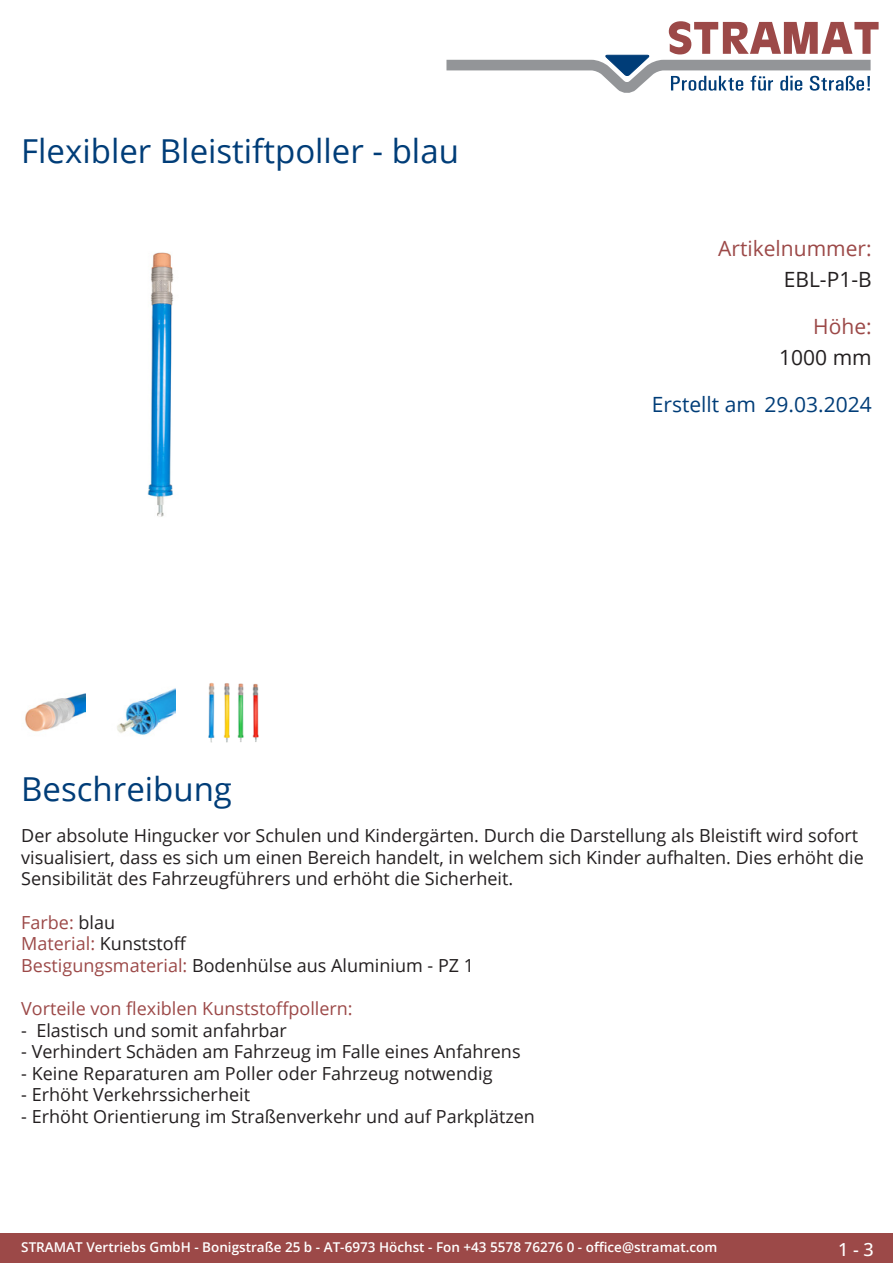
<style>
.page{position:relative;width:893px;height:1263px;background:#fff}
.page>*{position:absolute;margin:0;border:0;box-sizing:border-box;transform-origin:0 0}
.Produkttitel{font:33px "Open Sans";color:#003d78}
.Erstellungsdatum{font:21px "Open Sans";color:#003d78}
.TechDaten_Überschrif{font:21px "Open Sans";color:#9c4948}
.TechDaten_Inhalt{font:21px "Open Sans";color:#231f20}
.Beschreibung_Text{font:18px/21.6px "Open Sans";color:#231f20}
.Beschreibung_Text-2{font:18px "Open Sans";color:#9c4948}
.t1{font:500 18px "Open Sans";color:#fff}
.t2{font:600 13.5px "Open Sans";color:#fff}
.s1{color:#9c4948}
</style>
<div class="page">
<div style="left:0;top:1233px;width:893px;height:30px;background:#9c4948"></div>
<svg style="left:446px;top:21px;width:433px;height:72px"></svg>
<img style="left:147px;top:252px;width:27px;height:265px">
<img style="left:25px;top:693px;width:60px;height:39px">
<img style="left:117px;top:688px;width:58px;height:47px">
<img style="left:208px;top:683px;width:51px;height:60px">
<p class="Produkttitel" style="left:21px;top:128px;width:439px">Flexibler Bleistiftpoller - blau</p>
<p class="TechDaten_Überschrif" style="left:718px;top:234px;width:155px">Artikelnummer:</p>
<p class="TechDaten_Inhalt" style="left:784px;top:265px;width:89px">EBL-P1-B</p>
<p class="TechDaten_Überschrif" style="left:813px;top:312px;width:60px">Höhe:</p>
<p class="TechDaten_Inhalt" style="left:779px;top:343px;width:94px">1000 mm</p>
<p class="Erstellungsdatum" style="left:652px;top:390px;width:221px">Erstellt am 29.03.2024</p>
<p class="Produkttitel" style="left:21px;top:766px;width:212px">Beschreibung</p>
<p class="Beschreibung_Text" style="left:21px;top:824px;width:844px">Der absolute Hingucker vor Schulen und Kindergärten. Durch die Darstellung als Bleistift wird sofort visualisiert, dass es sich um einen Bereich handelt, in welchem sich Kinder aufhalten. Dies erhöht die<br>Sensibilität des Fahrzeugführers und erhöht die Sicherheit.</p>
<p class="Beschreibung_Text" style="left:21px;top:911px;width:454px"><span class="s1">Farbe:</span> blau<br><span class="s1">Material:</span> Kunststoff<br><span class="s1">Bestigungsmaterial:</span> Bodenhülse aus Aluminium - PZ 1</p>
<p class="Beschreibung_Text-2" style="left:21px;top:996px;width:333px">Vorteile von flexiblen Kunststoffpollern:</p>
<p class="Beschreibung_Text" style="left:21px;top:1019px;width:267px">- Elastisch und somit anfahrbar</p>
<p class="Beschreibung_Text" style="left:21px;top:1040px;width:501px">- Verhindert Schäden am Fahrzeug im Falle eines Anfahrens</p>
<p class="Beschreibung_Text" style="left:21px;top:1062px;width:473px">- Keine Reparaturen am Poller oder Fahrzeug notwendig</p>
<p class="Beschreibung_Text" style="left:21px;top:1083px;width:230px">- Erhöht Verkehrssicherheit</p>
<p class="Beschreibung_Text" style="left:21px;top:1105px;width:515px">- Erhöht Orientierung im Straßenverkehr und auf Parkplätzen</p>
<p class="t2" style="left:21px;top:1238px;width:698px">STRAMAT Vertriebs GmbH - Bonigstraße 25 b - AT-6973 Höchst - Fon +43 5578 76276 0 - office@stramat.com</p>
<p class="t1" style="left:838px;top:1237px;width:37px">1 - 3</p>
</div>
